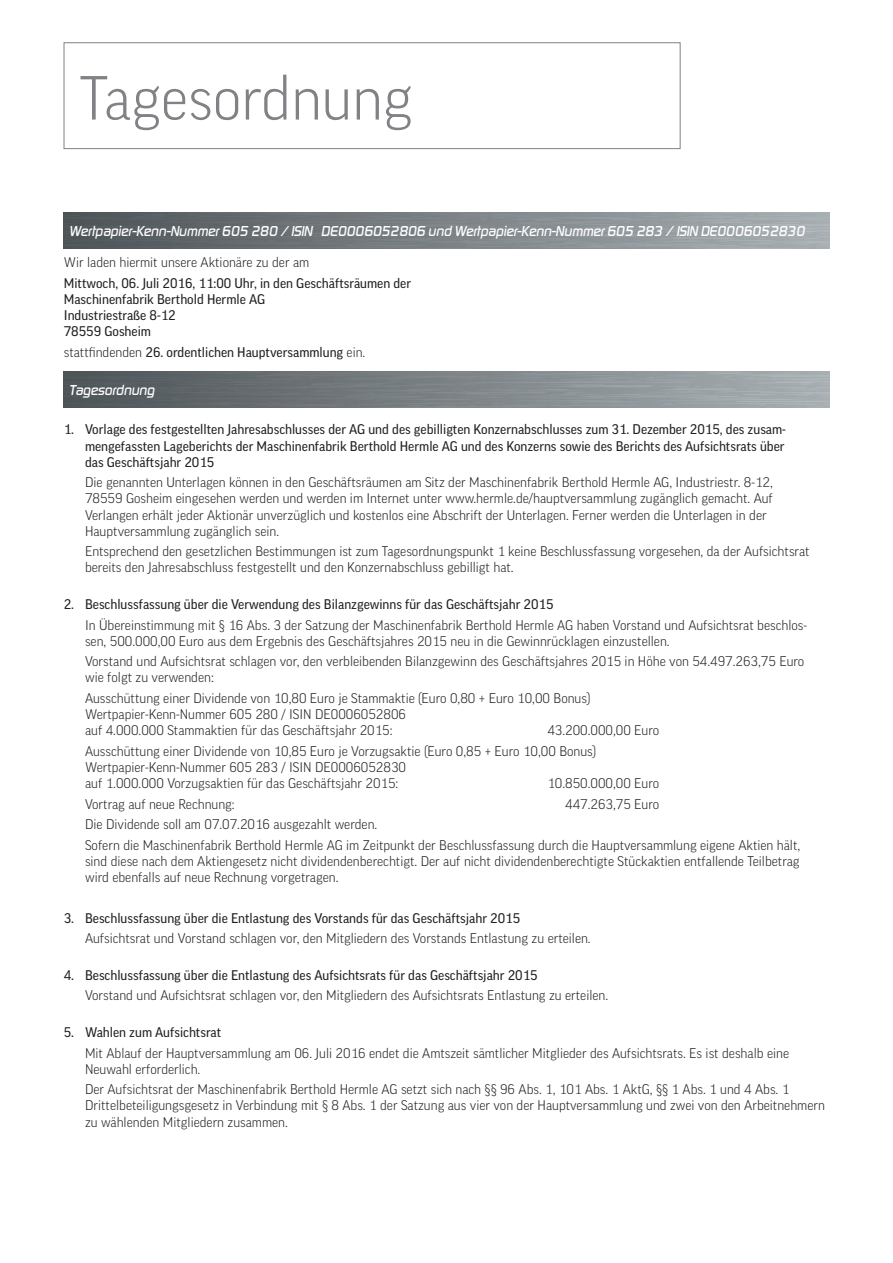
<style>
.page{position:relative;width:893px;height:1263px;background:#fff}
.page>*{position:absolute;margin:0;border:0;box-sizing:border-box;transform-origin:0 0}
.t1{font:300 60px "Good Pro";color:#808285}
.t2{font:italic 500 15px "Digital Sans EFCE";color:#fff}
.t3{font:300 13.5px/16.2px "Good Pro";color:#231f20}
.t4{font:13.5px/16.2px "Good Pro";color:#231f20}
.s1{font-weight:300}
</style>
<div class="page">
<div style="left:64px;top:43px;width:616px;height:106px;border:1px solid #808285"></div>
<img style="left:64px;top:213px;width:765px;height:35px">
<img style="left:64px;top:372px;width:765px;height:35px">
<h1 class="t1" style="left:79px;top:64px;width:334px">Tagesordnung</h1>
<p class="t2" style="left:70px;top:222px;width:737px">Wertpapier-Kenn-Nummer 605 280 / ISIN DE0006052806 und Wertpapier-Kenn-Nummer 605 283 / ISIN DE0006052830</p>
<p class="t3" style="left:64px;top:254px;width:247px">Wir laden hiermit unsere Aktionäre zu der am</p>
<p class="t4" style="left:64px;top:275px;width:349px">Mittwoch, 06. Juli 2016, 11:00 Uhr, in den Geschäftsräumen der Maschinenfabrik Berthold Hermle AG<br>Industriestraße 8-12<br>78559 Gosheim</p>
<p class="t4" style="left:64px;top:344px;width:303px"><span class="s1">stattfindenden</span> 26. ordentlichen Hauptversammlung <span class="s1">ein.</span></p>
<p class="t2" style="left:70px;top:381px;width:87px">Tagesordnung</p>
<p class="t4" style="left:85px;top:421px;width:702px;text-align:justify;text-indent:-21px">1. Vorlage des festgestellten Jahresabschlusses der AG und des gebilligten Konzernabschlusses zum 31. Dezember 2015, des zusam&shy;mengefassten Lageberichts der Maschinenfabrik Berthold Hermle AG und des Konzerns sowie des Berichts des Aufsichtsrats über das Geschäftsjahr 2015</p>
<p class="t3" style="left:85px;top:474px;width:689px">Die genannten Unterlagen können in den Geschäftsräumen am Sitz der Maschinenfabrik Berthold Hermle AG, Industriestr. 8-12, 78559 Gosheim eingesehen werden und werden im Internet unter www.hermle.de/hauptversammlung zugänglich gemacht. Auf Verlangen erhält jeder Aktionär unverzüglich und kostenlos eine Abschrift der Unterlagen. Ferner werden die Unterlagen in der Hauptversammlung zugänglich sein.</p>
<p class="t3" style="left:85px;top:543px;width:726px">Entsprechend den gesetzlichen Bestimmungen ist zum Tagesordnungspunkt 1 keine Beschlussfassung vorgesehen, da der Aufsichtsrat bereits den Jahresabschluss festgestellt und den Konzernabschluss gebilligt hat.</p>
<p class="t4" style="left:64px;top:596px;width:491px">2. Beschlussfassung über die Verwendung des Bilanzgewinns für das Geschäftsjahr 2015</p>
<p class="t3" style="left:85px;top:617px;width:724px">In Übereinstimmung mit § 16 Abs. 3 der Satzung der Maschinenfabrik Berthold Hermle AG haben Vorstand und Aufsichtsrat beschlos&shy;sen, 500.000,00 Euro aus dem Ergebnis des Geschäftsjahres 2015 neu in die Gewinnrücklagen einzustellen.</p>
<p class="t3" style="left:85px;top:653px;width:721px">Vorstand und Aufsichtsrat schlagen vor, den verbleibenden Bilanzgewinn des Geschäftsjahres 2015 in Höhe von 54.497.263,75 Euro wie folgt zu verwenden:</p>
<p class="t3" style="left:85px;top:690px;width:507px">Ausschüttung einer Dividende von 10,80 Euro je Stammaktie (Euro 0,80 + Euro 10,00 Bonus)<br>Wertpapier-Kenn-Nummer 605 280 / ISIN DE0006052806<br>auf 4.000.000 Stammaktien für das Geschäftsjahr 2015:</p>
<p class="t3" style="left:85px;top:720px;width:576px;line-height:20.4px;text-indent:462px">43.200.000,00 Euro<br>Ausschüttung einer Dividende von 10,85 Euro je Vorzugsaktie (Euro 0,85 + Euro 10,00 Bonus)</p>
<p class="t3" style="left:85px;top:759px;width:322px">Wertpapier-Kenn-Nummer 605 283 / ISIN DE0006052830 auf 1.000.000 Vorzugsaktien für das Geschäftsjahr 2015:</p>
<p class="t3" style="left:547px;top:775px;width:113px">10.850.000,00 Euro</p>
<p class="t3" style="left:85px;top:796px;width:151px">Vortrag auf neue Rechnung:</p>
<p class="t3" style="left:565px;top:796px;width:96px">447.263,75 Euro</p>
<p class="t3" style="left:85px;top:814px;width:717px;line-height:20.4px">Die Dividende soll am 07.07.2016 ausgezahlt werden.<br>Sofern die Maschinenfabrik Berthold Hermle AG im Zeitpunkt der Beschlussfassung durch die Hauptversammlung eigene Aktien hält,</p>
<p class="t3" style="left:85px;top:853px;width:716px">sind diese nach dem Aktiengesetz nicht dividendenberechtigt. Der auf nicht dividendenberechtigte Stückaktien entfallende Teilbetrag wird ebenfalls auf neue Rechnung vorgetragen.</p>
<p class="t4" style="left:64px;top:910px;width:458px">3. Beschlussfassung über die Entlastung des Vorstands für das Geschäftsjahr 2015</p>
<p class="t3" style="left:85px;top:930px;width:507px">Aufsichtsrat und Vorstand schlagen vor, den Mitgliedern des Vorstands Entlastung zu erteilen.</p>
<p class="t4" style="left:64px;top:967px;width:475px">4. Beschlussfassung über die Entlastung des Aufsichtsrats für das Geschäftsjahr 2015</p>
<p class="t3" style="left:85px;top:987px;width:525px">Vorstand und Aufsichtsrat schlagen vor, den Mitgliedern des Aufsichtsrats Entlastung zu erteilen.</p>
<p class="t4" style="left:64px;top:1024px;width:159px">5. Wahlen zum Aufsichtsrat</p>
<p class="t3" style="left:85px;top:1044px;width:705px">Mit Ablauf der Hauptversammlung am 06. Juli 2016 endet die Amtszeit sämtlicher Mitglieder des Aufsichtsrats. Es ist deshalb eine<br>Neuwahl erforderlich.</p>
<p class="t3" style="left:85px;top:1081px;width:741px">Der Aufsichtsrat der Maschinenfabrik Berthold Hermle AG setzt sich nach §§ 96 Abs. 1, 101 Abs. 1 AktG, §§ 1 Abs. 1 und 4 Abs. 1<br>Drittelbeteiligungsgesetz in Verbindung mit § 8 Abs. 1 der Satzung aus vier von der Hauptversammlung und zwei von den Arbeitnehmern zu wählenden Mitgliedern zusammen.</p>
</div>
